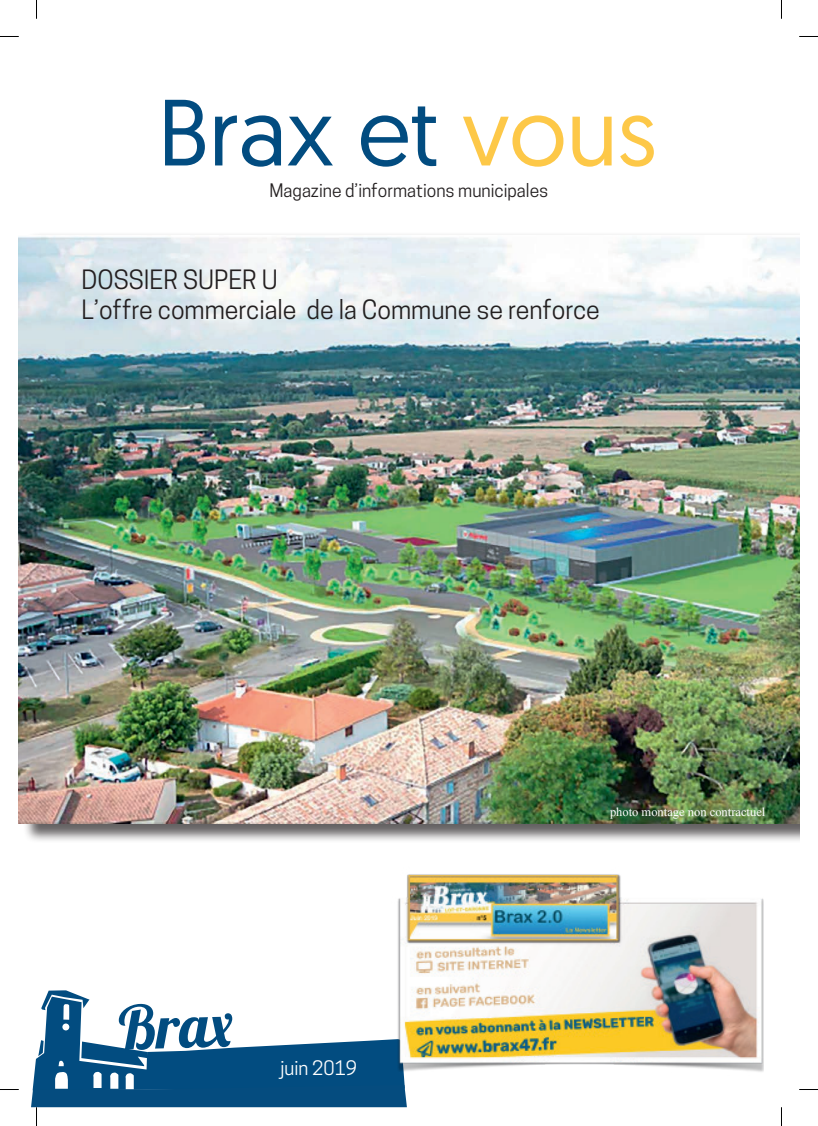
<style>
.page{position:relative;width:818px;height:1126px;background:#fff}
.page>*{position:absolute;margin:0;border:0;box-sizing:border-box;transform-origin:0 0}
.t1{font:93.75px "Geomanist";color:#024c80}
.t2{font:60px "Lobster 1.4";color:#024c80}
.t3{font:25px/30px "Cooper Hewitt";color:#231f20}
.t4{font:18.75px "Cooper Hewitt";color:#fff}
.t5{font:17.5px "Cooper Hewitt";color:#231f20}
.t6{font:12.5px "Mongolian Baiti";color:#fff}
.s1{color:#fdc848}
</style>
<div class="page">
<div style="left:23px;top:232px;width:775px;height:611px;background:#231f20;opacity:.7"></div>
<img style="left:19px;top:235px;width:779px;height:588px">
<img style="left:380px;top:836px;width:383px;height:236px">
<svg style="left:0;top:36px;width:19px;height:1px"></svg>
<svg style="left:799px;top:36px;width:18px;height:1px"></svg>
<svg style="left:0;top:1089px;width:19px;height:1px"></svg>
<svg style="left:799px;top:1089px;width:18px;height:1px"></svg>
<svg style="left:36px;top:0;width:1px;height:19px"></svg>
<svg style="left:31px;top:990px;width:375px;height:135px"></svg>
<h1 class="t1" style="left:157px;top:72px;width:500px">Brax et <span class="s1">vous</span></h1>
<p class="t5" style="left:269px;top:180px;width:280px">Magazine d’informations municipales</p>
<p class="t3" style="left:81px;top:265px;width:519px">DOSSIER SUPER U<br>L’offre commerciale de la Commune se renforce</p>
<h2 class="t2" style="left:117px;top:989px;width:92px;rotate:-2deg">Brax</h2>
<p class="t4" style="left:280px;top:1057px;width:78px">juin 2019</p>
<p class="t6" style="left:609px;top:805px;width:157px">photo montage non contractuel</p>
</div>
